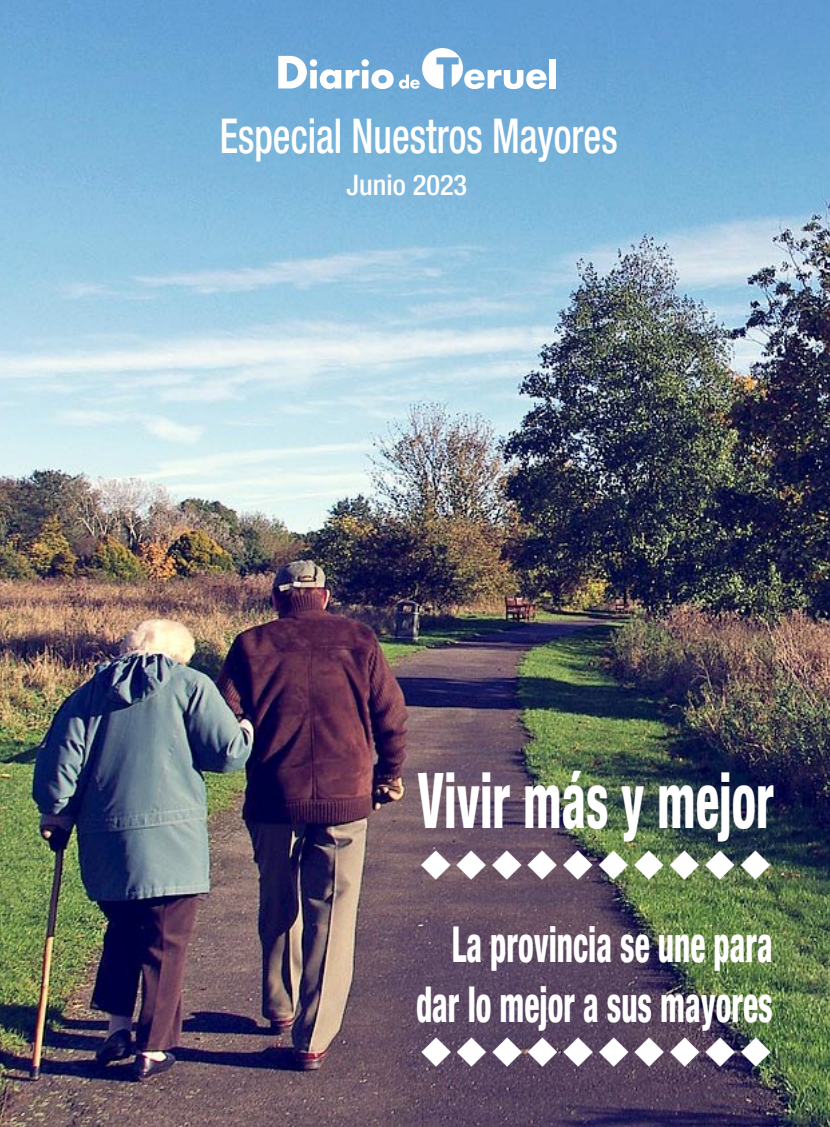
<style>
.page{position:relative;width:830px;height:1127px;background:#fff}
.page>*{position:absolute;margin:0;border:0;box-sizing:border-box;transform-origin:0 0}
.t1{font:77.1px "Helvetica Neue LT 87 Hv Cn";color:#fff;scale:.63 1}
.t2{font:49.65px/59.6px "Helvetica Neue LT 87 Hv Cn";color:#fff;text-align:right;scale:.63 1}
.t3{font:48.15px "Helvetica Neue LT 67 Md Cn";color:#fff;scale:.8 1}
.t4{font:28.35px "Helvetica Neue LT 67 Md Cn";color:#fff}
</style>
<div class="page">
<img style="left:0;top:0;width:829px;height:1127px">
<svg style="left:278px;top:56px;width:115px;height:33px"></svg>
<svg style="left:399px;top:48px;width:147px;height:41px"></svg>
<div style="left:549px;top:59px;width:7px;height:29px;background:#fff"></div>
<svg style="left:421px;top:849px;width:29px;height:30px"></svg>
<svg style="left:456px;top:849px;width:30px;height:30px"></svg>
<svg style="left:492px;top:849px;width:29px;height:30px"></svg>
<svg style="left:527px;top:849px;width:30px;height:30px"></svg>
<svg style="left:563px;top:849px;width:29px;height:30px"></svg>
<svg style="left:598px;top:849px;width:30px;height:30px"></svg>
<svg style="left:634px;top:849px;width:29px;height:30px"></svg>
<svg style="left:669px;top:849px;width:30px;height:30px"></svg>
<svg style="left:705px;top:849px;width:29px;height:30px"></svg>
<svg style="left:740px;top:849px;width:30px;height:30px"></svg>
<svg style="left:421px;top:1036px;width:29px;height:30px"></svg>
<svg style="left:456px;top:1036px;width:30px;height:30px"></svg>
<svg style="left:492px;top:1036px;width:29px;height:30px"></svg>
<svg style="left:527px;top:1036px;width:30px;height:30px"></svg>
<svg style="left:563px;top:1036px;width:29px;height:30px"></svg>
<svg style="left:598px;top:1036px;width:30px;height:30px"></svg>
<svg style="left:634px;top:1036px;width:29px;height:30px"></svg>
<svg style="left:669px;top:1036px;width:30px;height:30px"></svg>
<svg style="left:705px;top:1036px;width:29px;height:30px"></svg>
<svg style="left:740px;top:1036px;width:30px;height:30px"></svg>
<p class="t3" style="left:220px;top:107px;width:498px">Especial Nuestros Mayores</p>
<p class="t4" style="left:346px;top:168px;width:122px">Junio 2023</p>
<p class="t1" style="left:418px;top:753px;width:566px">Vivir más y mejor</p>
<p class="t2" style="left:416px;top:914px;width:567px">La provincia se une para dar lo mejor a sus mayores</p>
</div>
